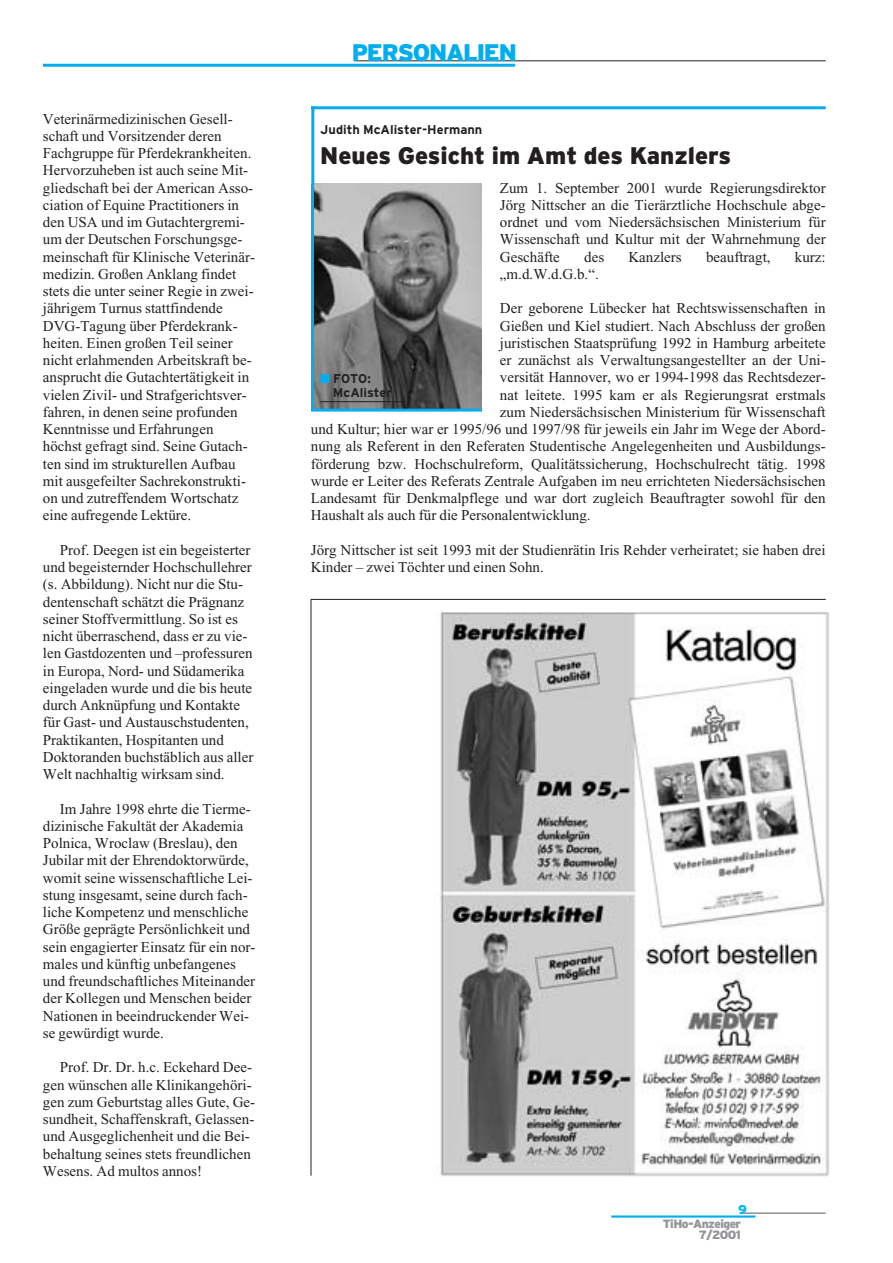
<style>
.page{position:relative;width:893px;height:1263px;background:#fff}
.page>*{position:absolute;margin:0;border:0;box-sizing:border-box;transform-origin:0 0}
.t1{font:900 24px "Interstate";color:#231f20}
.t2{font:900 24px "Interstate";letter-spacing:-.05em;color:#00aeef}
.t3{font:15px/17.2px "Times New Roman";color:#231f20}
.t4{font:700 12.75px/14.4px "Interstate";color:#231f20}
.t5{font:900 12.75px "Interstate";color:#00baf1}
.t6{font:900 12px/10.5px "Interstate";letter-spacing:-.05em;color:#939598;text-align:right}
.s1{color:#00aeef}
</style>
<div class="page">
<hr style="left:741px;top:1213px;width:84px;height:1px;background:#57585a">
<hr style="left:611px;top:1215px;width:144px;height:3px;background:#00aeef">
<hr style="left:354px;top:60px;width:471px;height:1px;background:#231f20">
<hr style="left:43px;top:64px;width:472px;height:3px;background:#00aeef">
<hr style="left:311px;top:106px;width:514px;height:3px;background:#00aeef">
<img style="left:314px;top:183px;width:168px;height:226px">
<hr style="left:311px;top:409px;width:171px;height:3px;background:#00aeef">
<hr style="left:311px;top:184px;width:3px;height:227px;background:#00aeef">
<img style="left:440px;top:611px;width:389px;height:566px">
<hr style="left:311px;top:106px;width:3px;height:79px;background:#00aeef">
<hr style="left:320px;top:401px;width:85px;height:1px;background:#231f20">
<hr style="left:311px;top:599px;width:514px;height:1px;background:#231f20">
<hr style="left:310px;top:599px;width:1px;height:577px;background:#231f20">
<p class="t3" style="left:43px;top:111px;width:213px">Veterinärmedizinischen Gesell&shy;schaft und Vorsitzender deren Fachgruppe für Pferdekrankheiten.<br>Hervorzuheben ist auch seine Mit&shy;gliedschaft bei der American Asso&shy;ciation of Equine Practitioners in den USA und im Gutachtergremi&shy;um der Deutschen Forschungsge&shy;meinschaft für Klinische Veterinär&shy;medizin. Großen Anklang findet stets die unter seiner Regie in zwei&shy;jährigem Turnus stattfindende DVG-Tagung über Pferdekrank&shy;heiten. Einen großen Teil seiner nicht erlahmenden Arbeitskraft be&shy;ansprucht die Gutachtertätigkeit in vielen Zivil- und Strafgerichtsver&shy;fahren, in denen seine profunden Kenntnisse und Erfahrungen höchst gefragt sind. Seine Gutach&shy;ten sind im strukturellen Aufbau mit ausgefeilter Sachrekonstrukti&shy;on und zutreffendem Wortschatz eine aufregende Lektüre.</p>
<p class="t3" style="left:43px;top:543px;width:212px;text-indent:17px">Prof. Deegen ist ein begeisterter und begeisternder Hochschullehrer (s. Abbildung). Nicht nur die Stu&shy;dentenschaft schätzt die Prägnanz seiner Stoffvermittlung. So ist es nicht überraschend, dass er zu vie&shy;len Gastdozenten und –professuren in Europa, Nord- und Südamerika eingeladen wurde und die bis heute durch Anknüpfung und Kontakte für Gast- und Austauschstudenten, Praktikanten, Hospitanten und Doktoranden buchstäblich aus aller Welt nachhaltig wirksam sind.</p>
<p class="t3" style="left:43px;top:801px;width:214px;text-indent:17px">Im Jahre 1998 ehrte die Tierme&shy;dizinische Fakultät der Akademia Polnica, Wroclaw (Breslau), den Jubilar mit der Ehrendoktorwürde, womit seine wissenschaftliche Lei&shy;stung insgesamt, seine durch fach&shy;liche Kompetenz und menschliche Größe geprägte Persönlichkeit und sein engagierter Einsatz für ein nor&shy;males und künftig unbefangenes und freundschaftliches Miteinander der Kollegen und Menschen beider Nationen in beeindruckender Wei&shy;se gewürdigt wurde.</p>
<p class="t3" style="left:43px;top:1060px;width:214px;text-indent:17px">Prof. Dr. Dr. h.c. Eckehard Dee&shy;gen wünschen alle Klinikangehöri&shy;gen zum Geburtstag alles Gute, Ge&shy;sundheit, Schaffenskraft, Gelassen&shy;und Ausgeglichenheit und die Bei&shy;behaltung seines stets freundlichen Wesens. Ad multos annos!</p>
<h1 class="t2" style="left:352px;top:44px;width:166px">PERSONALIEN</h1>
<p class="t4" style="left:320px;top:123px;width:163px">Judith McAlister-Hermann</p>
<h1 class="t1" style="left:320px;top:146px;width:412px">Neues Gesicht im Amt des Kanzlers</h1>
<p class="t3" style="left:500px;top:180px;width:327px;text-align:justify">Zum 1. September 2001 wurde Regierungsdirektor Jörg Nittscher an die Tierärztliche Hochschule abge&shy;ordnet und vom Niedersächsischen Ministerium für Wissenschaft und Kultur mit der Wahrnehmung der Geschäfte</p>
<p class="t3" style="left:584px;top:249px;width:21px">des</p>
<p class="t3" style="left:628px;top:249px;width:55px">Kanzlers</p>
<p class="t3" style="left:706px;top:249px;width:66px">beauftragt,</p>
<p class="t3" style="left:794px;top:249px;width:32px">kurz:</p>
<p class="t3" style="left:500px;top:267px;width:100px">„m.d.W.d.G.b.“.</p>
<p class="t3" style="left:500px;top:301px;width:327px">Der geborene Lübecker hat Rechtswissenschaften in</p>
<p class="t3" style="left:500px;top:318px;width:327px">Gießen und Kiel studiert. Nach Abschluss der großen</p>
<p class="t3" style="left:500px;top:336px;width:327px">juristischen Staatsprüfung 1992 in Hamburg arbeitete</p>
<p class="t3" style="left:500px;top:353px;width:327px">er zunächst als Verwaltungsangestellter an der Uni-</p>
<p class="t3" style="left:500px;top:370px;width:327px">versität Hannover, wo er 1994-1998 das Rechtsdezer-</p>
<p class="t3" style="left:500px;top:387px;width:327px">nat leitete. 1995 kam er als Regierungsrat erstmals</p>
<p class="t3" style="left:500px;top:405px;width:327px">zum Niedersächsischen Ministerium für Wissenschaft</p>
<p class="t3" style="left:311px;top:422px;width:516px">und Kultur; hier war er 1995/96 und 1997/98 für jeweils ein Jahr im Wege der Abord-</p>
<p class="t3" style="left:311px;top:439px;width:516px">nung als Referent in den Referaten Studentische Angelegenheiten und Ausbildungs-</p>
<p class="t3" style="left:311px;top:456px;width:516px">förderung bzw. Hochschulreform, Qualitätssicherung, Hochschulrecht tätig. 1998</p>
<p class="t3" style="left:311px;top:474px;width:516px">wurde er Leiter des Referats Zentrale Aufgaben im neu errichteten Niedersächsischen</p>
<p class="t3" style="left:311px;top:491px;width:516px">Landesamt für Denkmalpflege und war dort zugleich Beauftragter sowohl für den</p>
<p class="t3" style="left:311px;top:508px;width:281px">Haushalt als auch für die Personalentwicklung.</p>
<p class="t3" style="left:311px;top:543px;width:516px">Jörg Nittscher ist seit 1993 mit der Studienrätin Iris Rehder verheiratet; sie haben drei<br>Kinder – zwei Töchter und einen Sohn.</p>
<p class="t4" style="left:333px;top:372px;width:61px;text-indent:-13px"><span class="s1">■</span> FOTO:<br>McAlister</p>
<p class="t5" style="left:738px;top:1204px;width:10px">9</p>
<p class="t6" style="left:663px;top:1220px;width:80px">TiHo-Anzeiger<br>7/2001</p>
</div>
